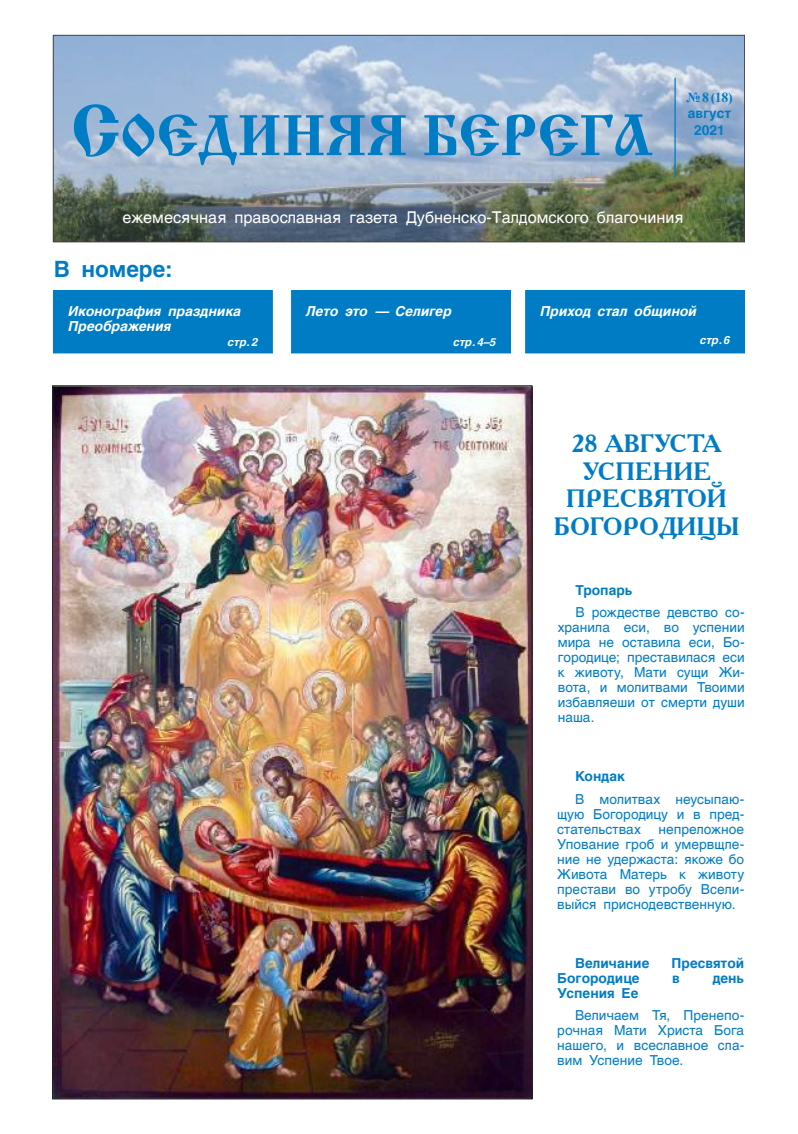
<style>
.page{position:relative;width:798px;height:1134px;background:#fff}
.page>*{position:absolute;margin:0;border:0;box-sizing:border-box;transform-origin:0 0}
.t1{font:60px "Cyrillic Old";color:#007cc4}
.t2{font:700 25px/27.5px "Academy ACTT";color:#007cc4;text-align:center}
.t3{font:700 22.5px "AG Helvetica Cyr";color:#007cc4}
.t4{font:16.25px "AG Helvetica Cyr Roman";color:#fff}
.t5{font:13.75px/15px "AG Helvetica Cyr Roman";color:#007cc4;text-align:justify}
.t6{font:700 13.75px/16.5px "AG Helvetica Cyr";color:#007cc4;text-align:center}
.t7{font:italic 700 13.75px/15px "AG Helvetica Cyr";letter-spacing:.005em;color:#fff}
.t8{font:700 13.75px "Times New Roman";color:#007cc4}
.t9{font:italic 700 11.25px "AG Helvetica Cyr";color:#fff}
.s1{font-size:75px}
</style>
<div class="page">
<img style="left:55px;top:37px;width:687px;height:203px">
<div style="left:53px;top:35px;width:691px;height:207px;border:1px solid #241f1f"></div>
<hr style="left:674px;top:78px;width:1px;height:100px;background:#007cc4">
<div style="left:54px;top:291px;width:218px;height:62px;background:#007cc4"></div>
<div style="left:53px;top:290px;width:220px;height:63px;border:1px solid #007cc4"></div>
<div style="left:291px;top:291px;width:219px;height:62px;background:#007cc4"></div>
<div style="left:291px;top:290px;width:219px;height:63px;border:1px solid #007cc4"></div>
<div style="left:525px;top:291px;width:219px;height:62px;background:#007cc4"></div>
<div style="left:525px;top:290px;width:219px;height:63px;border:1px solid #007cc4"></div>
<img style="left:54px;top:388px;width:476px;height:709px">
<h1 class="t1" style="left:71px;top:103px;width:583px"><span class="s1">С</span>ОЕДИНЯЯ БЕРЕГА</h1>
<p class="t8" style="left:686px;top:88px;width:47px">№ 8 (18)</p>
<p class="t6" style="left:687px;top:105px;width:45px">август<br>2021</p>
<p class="t4" style="left:122px;top:208px;width:562px">ежемесячная православная газета Дубненско-Талдомского благочиния</p>
<h3 class="t3" style="left:54px;top:257px;width:120px">В номере:</h3>
<p class="t7" style="left:68px;top:303px;width:174px">Иконография праздника<br>Преображения</p>
<p class="t9" style="left:228px;top:335px;width:31px">стр.2</p>
<p class="t7" style="left:540px;top:303px;width:158px">Приход стал общиной</p>
<p class="t7" style="left:306px;top:303px;width:147px">Лето это — Селигер</p>
<p class="t9" style="left:699px;top:334px;width:31px">стр.6</p>
<p class="t9" style="left:453px;top:335px;width:43px">стр.4–5</p>
<h2 class="t2" style="left:553px;top:429px;width:187px">28 АВГУСТА<br>УСПЕНИЕ<br>ПРЕСВЯТОЙ<br>БОГОРОДИЦЫ</h2>
<p class="t6" style="left:575px;top:582px;width:59px">Тропарь</p>
<p class="t5" style="left:557px;top:605px;width:188px;text-indent:18px">В рождестве девство со&shy;хранила еси, во успении мира не оставила еси, Бо&shy;городице; преставилася еси к животу, Мати сущи Жи&shy;вота, и молитвами Твоими избавляеши от смерти души наша.</p>
<p class="t6" style="left:574px;top:768px;width:51px">Кондак</p>
<p class="t5" style="left:557px;top:791px;width:188px;text-indent:18px">В молитвах неусыпаю&shy;щую Богородицу и в пред&shy;стательствах</p>
<p class="t5" style="left:557px;top:821px;width:188px;text-indent:101px">непреложное Упование гроб и умервщле&shy;ние не удержаста: якоже бо Живота Матерь к животу престави во утробу Всели&shy;выйся приснодевственную.</p>
<p class="t6" style="left:574px;top:954px;width:76px">Величание</p>
<p class="t6" style="left:671px;top:954px;width:74px">Пресвятой</p>
<p class="t6" style="left:557px;top:969px;width:84px">Богородице</p>
<p class="t6" style="left:672px;top:969px;width:9px">в</p>
<p class="t6" style="left:712px;top:969px;width:33px">день</p>
<p class="t6" style="left:557px;top:984px;width:83px">Успения Ее</p>
<p class="t5" style="left:557px;top:1007px;width:188px;text-indent:18px">Величаем Тя, Пренепо&shy;рочная Мати Христа Бога нашего, и всеславное сла&shy;вим Успение Твое.</p>
</div>
